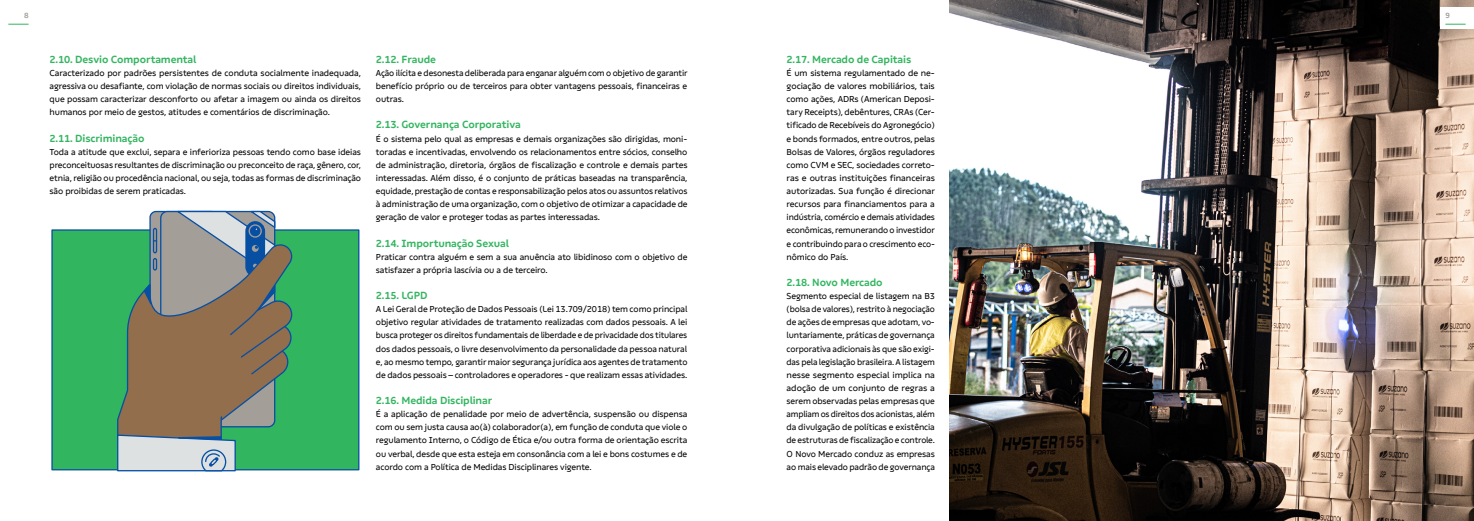
<style>
.page{position:relative;width:1474px;height:521px;background:#fff}
.page>*{position:absolute;margin:0;border:0;box-sizing:border-box;transform-origin:0 0}
.t1{font:700 10.5px "Suzano Text";letter-spacing:-.01em;color:#32b55f}
.t2{font:8.75px/13.1px "Suzano Text";letter-spacing:-.01em;color:#000;text-align:justify}
.t3{font:700 7.88px "Suzano Unicase";color:#a39f98}
</style>
<div class="page">
<img style="left:949px;top:0;width:524px;height:521px">
<div style="left:51px;top:229px;width:308px;height:241px;background:#32b55f;border:1px solid #074fa3"></div>
<svg style="left:116px;top:210px;width:177px;height:262px"></svg>
<div style="left:1440px;top:7px;width:33px;height:22px;background:#fff"></div>
<svg style="left:8px;top:24px;width:21px;height:1px"></svg>
<svg style="left:1445px;top:24px;width:20px;height:1px"></svg>
<p class="t3" style="left:24px;top:10px;width:6px">8</p>
<p class="t3" style="left:1445px;top:10px;width:6px">9</p>
<p class="t1" style="left:50px;top:53px;width:148px">2.10. Desvio Comportamental</p>
<p class="t2" style="left:50px;top:66px;width:313px">Caracterizado por padrões persistentes de conduta socialmente inadequada, agressiva ou desafiante, com violação de normas sociais ou direitos individuais, que possam caracterizar desconforto ou afetar a imagem ou ainda os direitos humanos por meio de gestos, atitudes e comentários de discriminação.</p>
<p class="t1" style="left:50px;top:132px;width:96px">2.11. Discriminação</p>
<p class="t2" style="left:50px;top:145px;width:313px">Toda a atitude que exclui, separa e inferioriza pessoas tendo como base ideias preconceituosas resultantes de discriminação ou preconceito de raça, gênero, cor, etnia, religião ou procedência nacional, ou seja, todas as formas de discriminação são proibidas de serem praticadas.</p>
<p class="t1" style="left:376px;top:53px;width:62px">2.12. Fraude</p>
<p class="t2" style="left:376px;top:66px;width:313px">Ação ilícita e desonesta deliberada para enganar alguém com o objetivo de garantir benefício próprio ou de terceiros para obter vantagens pessoais, financeiras e outras.</p>
<p class="t1" style="left:376px;top:118px;width:146px">2.13. Governança Corporativa</p>
<p class="t2" style="left:376px;top:132px;width:313px">É o sistema pelo qual as empresas e demais organizações são dirigidas, moni&shy;toradas e incentivadas, envolvendo os relacionamentos entre sócios, conselho de administração, diretoria, órgãos de fiscalização e controle e demais partes interessadas. Além disso, é o conjunto de práticas baseadas na transparência, equidade, prestação de contas e responsabilização pelos atos ou assuntos relativos à administração de uma organização, com o objetivo de otimizar a capacidade de geração de valor e proteger todas as partes interessadas.</p>
<p class="t1" style="left:376px;top:237px;width:134px">2.14. Importunação Sexual</p>
<p class="t2" style="left:376px;top:250px;width:313px">Praticar contra alguém e sem a sua anuência ato libidinoso com o objetivo de satisfazer a própria lascívia ou a de terceiro.</p>
<p class="t1" style="left:376px;top:289px;width:53px">2.15. LGPD</p>
<p class="t2" style="left:376px;top:302px;width:313px">A Lei Geral de Proteção de Dados Pessoais (Lei 13.709/2018) tem como principal objetivo regular atividades de tratamento realizadas com dados pessoais. A lei busca proteger os direitos fundamentais de liberdade e de privacidade dos titulares dos dados pessoais, o livre desenvolvimento da personalidade da pessoa natural e, ao mesmo tempo, garantir maior segurança jurídica aos agentes de tratamento de dados pessoais – controladores e operadores - que realizam essas atividades.</p>
<p class="t1" style="left:376px;top:394px;width:118px">2.16. Medida Disciplinar</p>
<p class="t2" style="left:376px;top:407px;width:313px">É a aplicação de penalidade por meio de advertência, suspensão ou dispensa com ou sem justa causa ao(à) colaborador(a), em função de conduta que viole o regulamento Interno, o Código de Ética e/ou outra forma de orientação escrita ou verbal, desde que esta esteja em consonância com a lei e bons costumes e de acordo com a Política de Medidas Disciplinares vigente.</p>
<p class="t1" style="left:786px;top:53px;width:126px">2.17. Mercado de Capitais</p>
<p class="t2" style="left:786px;top:66px;width:150px">É um sistema regulamentado de ne&shy;gociação de valores mobiliários, tais como ações, ADRs (American Deposi&shy;tary Receipts), debêntures, CRAs (Cer&shy;tificado de Recebíveis do Agronegócio) e bonds formados, entre outros, pelas Bolsas de Valores, órgãos reguladores como CVM e SEC, sociedades correto&shy;ras e outras instituições financeiras autorizadas. Sua função é direcionar recursos para financiamentos para a indústria, comércio e demais atividades econômicas, remunerando o investidor e contribuindo para o crescimento eco&shy;nômico do País.</p>
<p class="t1" style="left:786px;top:276px;width:98px">2.18. Novo Mercado</p>
<p class="t2" style="left:786px;top:289px;width:150px">Segmento especial de listagem na B3 (bolsa de valores), restrito à negociação de ações de empresas que adotam, vo&shy;luntariamente, práticas de governança corporativa adicionais às que são exigi&shy;das pela legislação brasileira. A listagem nesse segmento especial implica na adoção de um conjunto de regras a serem observadas pelas empresas que ampliam os direitos dos acionistas, além da divulgação de políticas e existência de estruturas de fiscalização e controle.<br>O Novo Mercado conduz as empresas ao mais elevado padrão de governança</p>
</div>
